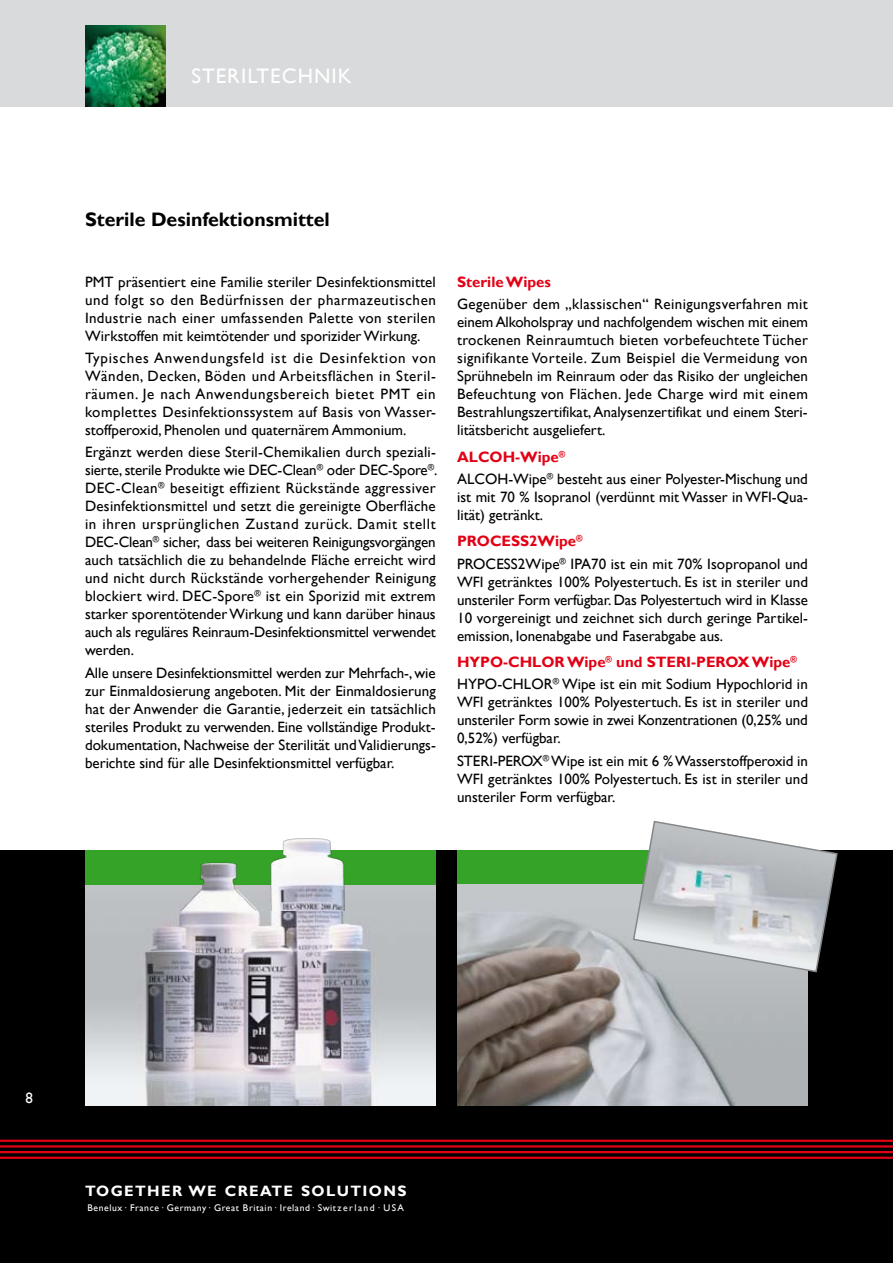
<style>
.page{position:relative;width:893px;height:1263px;background:#fff}
.page>*{position:absolute;margin:0;border:0;box-sizing:border-box;transform-origin:0 0}
.t1{font:21px "Gill Sans";color:#fff}
.t2{font:700 19.5px "Gill Sans";color:#000}
.t3{font:15px/18px "Gill Sans";color:#000;text-align:justify}
.t4{font:700 15px "Gill Sans";color:#e20015}
.t5{font:700 15px "Gill Sans";letter-spacing:.09em;color:#fff}
.t6{font:15px "Gill Sans";color:#fff}
.t7{font:9.6px "Gill Sans";letter-spacing:.06em;color:#fff}
.s1{font-weight:700;color:#e20015}
</style>
<div class="page">
<div style="left:0;top:0;width:893px;height:106px;background:#d9dadb"></div>
<div style="left:0;top:850px;width:893px;height:413px;background:#000"></div>
<hr style="left:0;top:1156px;width:893px;height:3px;background:#e20015">
<hr style="left:0;top:1151px;width:893px;height:2px;background:#e20015">
<hr style="left:0;top:1145px;width:893px;height:2px;background:#e20015">
<hr style="left:0;top:1140px;width:893px;height:2px;background:#e20015">
<img style="left:85px;top:910px;width:351px;height:196px">
<img style="left:85px;top:26px;width:81px;height:80px">
<div style="left:457px;top:850px;width:351px;height:34px;background:#34a328"></div>
<img style="left:457px;top:884px;width:351px;height:222px">
<svg style="left:632px;top:820px;width:206px;height:153px"></svg>
<img style="left:85px;top:838px;width:351px;height:72px">
<h1 class="t1" style="left:191px;top:63px;width:14px">steriltechnik</h1>
<h2 class="t2" style="left:85px;top:208px;width:246px">Sterile Desinfektionsmittel</h2>
<p class="t3" style="left:85px;top:273px;width:352px">PMT präsentiert eine Familie steriler Desinfektionsmittel und folgt so den Bedürfnissen der pharmazeutischen Industrie nach einer umfassenden Palette von sterilen Wirkstoffen mit keimtötender und sporizider Wirkung.</p>
<p class="t3" style="left:85px;top:349px;width:352px">Typisches Anwendungsfeld ist die Desinfektion von Wänden, Decken, Böden und Arbeitsflächen in Steril&shy;räumen. Je nach Anwendungsbereich bietet PMT ein komplettes Desinfektionssystem auf Basis von Wasser&shy;stoffperoxid, Phenolen und quaternärem Ammonium.</p>
<p class="t3" style="left:85px;top:443px;width:354px">Ergänzt werden diese Steril-Chemikalien durch speziali&shy;sierte, sterile Produkte wie DEC-Clean<sup>®</sup> oder DEC-Spore<sup>®</sup>.<br>DEC-Clean<sup>®</sup> beseitigt effizient Rückstände aggressiver Desinfektionsmittel und setzt die gereinigte Oberfläche in ihren ursprünglichen Zustand zurück. Damit stellt DEC-Clean<sup>®</sup> sicher, dass bei weiteren Reinigungsvorgängen auch tatsächlich die zu behandelnde Fläche erreicht wird und nicht durch Rückstände vorhergehender Reinigung blockiert wird. DEC-Spore<sup>®</sup> ist ein Sporizid mit extrem starker sporentötender Wirkung und kann darüber hinaus auch als reguläres Reinraum-Desinfektionsmittel verwendet werden.</p>
<p class="t3" style="left:85px;top:664px;width:352px">Alle unsere Desinfektionsmittel werden zur Mehrfach-, wie zur Einmaldosierung angeboten. Mit der Einmaldosierung hat der Anwender die Garantie, jederzeit ein tatsächlich steriles Produkt zu verwenden. Eine vollständige Produkt&shy;dokumentation, Nachweise der Sterilität und Validierungs&shy;berichte sind für alle Desinfektionsmittel verfügbar.</p>
<p class="t4" style="left:457px;top:273px;width:95px">Sterile Wipes</p>
<p class="t3" style="left:457px;top:295px;width:352px">Gegenüber dem „klassischen“ Reinigungsverfahren mit einem Alkoholspray und nachfolgendem wischen mit einem trockenen Reinraumtuch bieten vorbefeuchtete Tücher signifikante Vorteile. Zum Beispiel die Vermeidung von Sprühnebeln im Reinraum oder das Risiko der ungleichen Befeuchtung von Flächen. Jede Charge wird mit einem Bestrahlungszertifikat, Analysenzertifikat und einem Steri&shy;litätsbericht ausgeliefert.</p>
<p class="t3" style="left:457px;top:446px;width:352px;line-height:22.2px"><span class="s1">ALCOH-Wipe</span><sup>®<br></sup>ALCOH-Wipe<sup>®</sup> besteht aus einer Polyester-Mischung und</p>
<p class="t3" style="left:457px;top:488px;width:352px">ist mit 70 % Isopranol (verdünnt mit Wasser in WFI-Qua&shy;lität) getränkt.</p>
<p class="t3" style="left:457px;top:530px;width:352px;line-height:22.2px"><span class="s1">PROCESS2Wipe</span><sup>®<br></sup>PROCESS2Wipe<sup>®</sup> IPA70 ist ein mit 70% Isopropanol und</p>
<p class="t3" style="left:457px;top:573px;width:352px">WFI getränktes 100% Polyestertuch. Es ist in steriler und unsteriler Form verfügbar. Das Polyestertuch wird in Klasse 10 vorgereinigt und zeichnet sich durch geringe Partikel&shy;emission, Ionenabgabe und Faserabgabe aus.</p>
<p class="t4" style="left:457px;top:653px;width:261px">HYPO-CHLOR Wipe<sup>®</sup> und STERI-PERO</p>
<p class="t3" style="left:457px;top:651px;width:352px;line-height:22.2px;text-indent:280px"><span class="s1">X Wipe</span><sup>®<br></sup>HYPO-CHLOR<sup>®</sup> Wipe ist ein mit Sodium Hypochlorid in</p>
<p class="t3" style="left:457px;top:693px;width:352px">WFI getränktes 100% Polyestertuch. Es ist in steriler und unsteriler Form sowie in zwei Konzentrationen (0,25% und 0,52%) verfügbar.</p>
<p class="t3" style="left:457px;top:752px;width:352px">STERI-PEROX<sup>®</sup> Wipe ist ein mit 6 % Wasserstoffperoxid in WFI getränktes 100% Polyestertuch. Es ist in steriler und unsteriler Form verfügbar.</p>
<p class="t6" style="left:26px;top:1089px;width:9px">8</p>
<p class="t5" style="left:85px;top:1182px;width:252px">Tog eth er we c reate Soluti</p>
<p class="t5" style="left:369px;top:1182px;width:27px">ons</p>
<p class="t7" style="left:88px;top:1202px;width:318px">Benelux· France· Germany· Great Britain· Ireland· Switzerland· USA</p>
</div>
